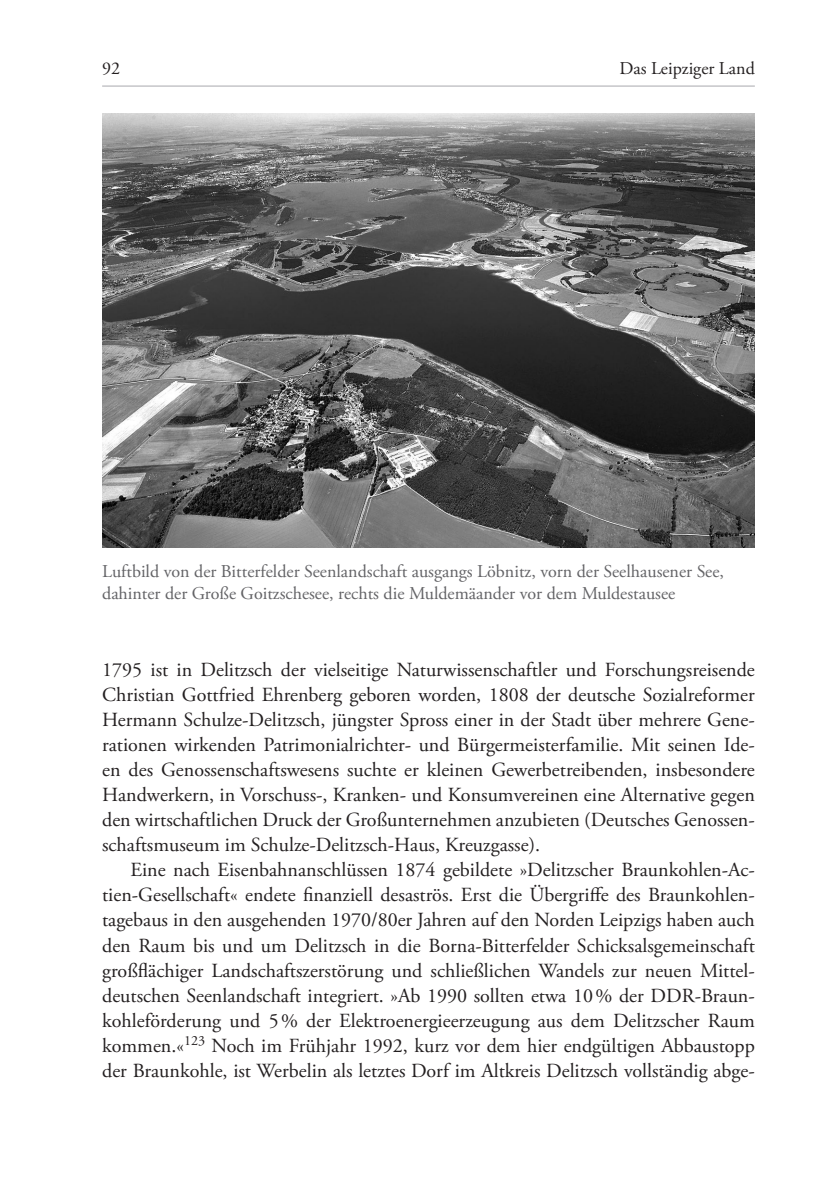
<style>
.page{position:relative;width:840px;height:1191px;background:#fff}
.page>*{position:absolute;margin:0;border:0;box-sizing:border-box;transform-origin:0 0}
.t1{font:20px/25px "Adobe Garamond Pro";color:#231f20;text-align:justify}
.t2{font:18px/21.6px "Adobe Garamond Pro";color:#636366}
.t3{font:18px "Adobe Garamond Pro";color:#231f20}
</style>
<div class="page">
<hr style="left:102px;top:86px;width:652px;height:1px;background:#a8a9ad">
<img style="left:102px;top:114px;width:652px;height:433px">
<p class="t3" style="left:102px;top:57px;width:19px">92</p>
<p class="t3" style="left:619px;top:57px;width:137px">Das Leipziger Land</p>
<p class="t2" style="left:102px;top:561px;width:623px">Luftbild von der Bitterfelder Seenlandschaft ausgangs Löbnitz, vorn der Seelhausener See, dahinter der Große Goitzschesee, rechts die Muldemäander vor dem Muldestausee</p>
<p class="t1" style="left:102px;top:658px;width:654px">1795 ist in Delitzsch der vielseitige Naturwissenschaftler und Forschungsreisende Christian Gottfried Ehrenberg geboren worden, 1808 der deutsche Sozialreformer Hermann Schulze-Delitzsch, jüngster Spross einer in der Stadt über mehrere Gene&shy;rationen wirkenden Patrimonialrichter- und Bürgermeisterfamilie. Mit seinen Ide&shy;en des Genossenschaftswesens suchte er kleinen Gewerbetreibenden, insbesondere Handwerkern, in Vorschuss-, Kranken- und Konsumvereinen eine Alternative gegen den wirtschaftlichen Druck der Großunternehmen anzubieten (Deutsches Genossen&shy;schaftsmuseum im Schulze-Delitzsch-Haus, Kreuzgasse).</p>
<p class="t1" style="left:102px;top:858px;width:653px;text-indent:28px">Eine nach Eisenbahnanschlüssen 1874 gebildete »Delitzscher Braunkohlen-Ac&shy;tien-Gesellschaft« endete finanziell desaströs. Erst die Übergriffe des Braunkohlen&shy;tagebaus in den ausgehenden 1970/80er Jahren auf den Norden Leipzigs haben auch den Raum bis und um Delitzsch in die Borna-Bitterfelder Schicksalsgemeinschaft großflächiger Landschaftszerstörung und schließlichen Wandels zur neuen Mittel&shy;deutschen Seenlandschaft integriert. »Ab 1990 sollten etwa 10% der DDR-Braun&shy;kohleförderung und 5% der Elektroenergieerzeugung aus dem Delitzscher Raum kommen.«<sup>123</sup> Noch im Frühjahr 1992, kurz vor dem hier endgültigen Abbaustopp der Braunkohle, ist Werbelin als letztes Dorf im Altkreis Delitzsch vollständig abge-</p>
</div>
